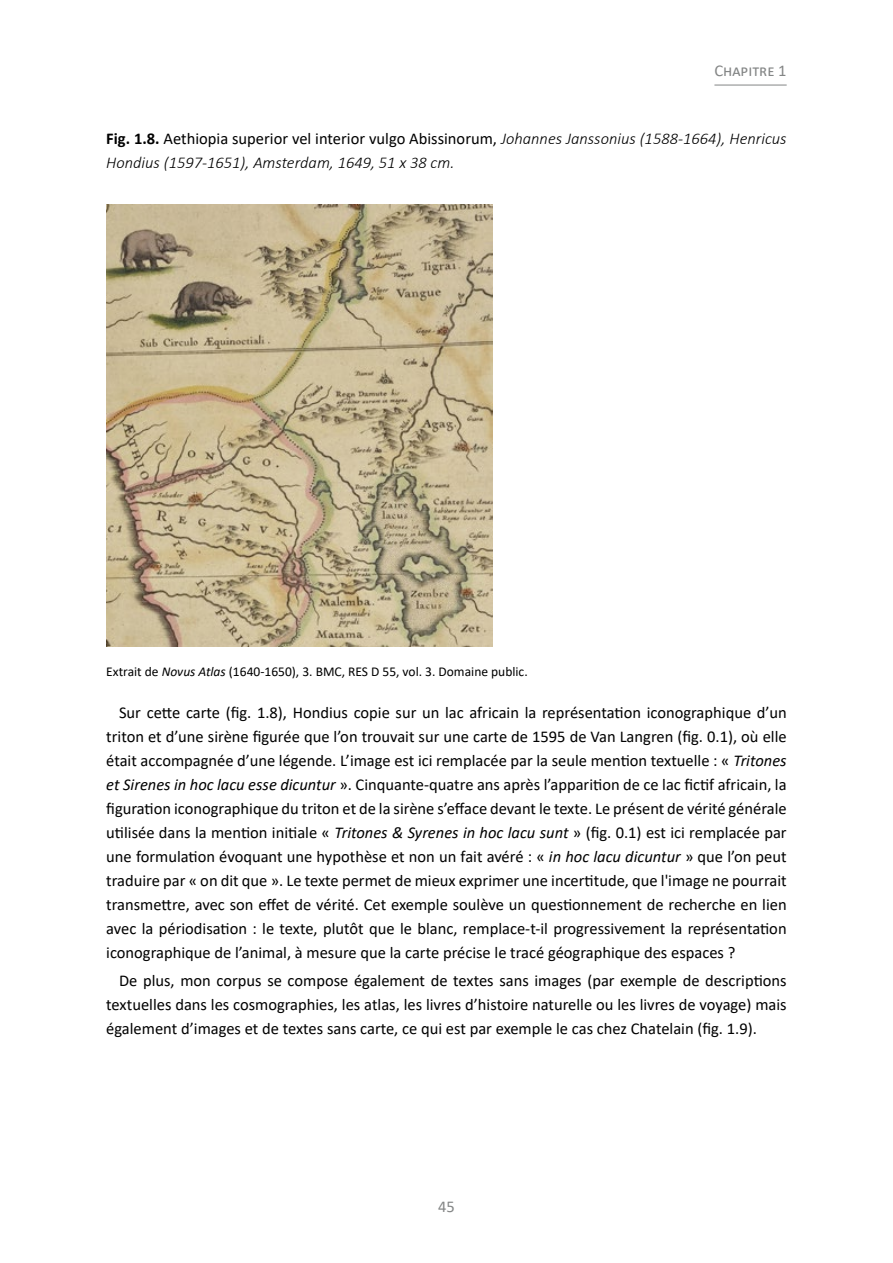
<style>
.page{position:relative;width:893px;height:1263px;background:#fff}
.page>*{position:absolute;margin:0;border:0;box-sizing:border-box;transform-origin:0 0}
.t1{font:16.5px/24px "Calibri";color:#000;text-align:justify}
.t2{font:italic 300 16.5px/24px "Calibri";color:#000}
.t3{font:16.5px "Calibri";color:#848686}
.t4{font:13.5px "Calibri";color:#000}
.s1{font-weight:700;font-style:normal}
.s2{font-weight:400;font-style:normal}
.s3{font-style:italic}
</style>
<div class="page">
<hr style="left:714px;top:85px;width:73px;height:1px;background:#848686">
<img style="left:106px;top:204px;width:387px;height:442px">
<p class="t3" style="left:714px;top:59px;width:74px">Chapitre 1</p>
<p class="t2" style="left:106px;top:127px;width:682px"><span class="s1">Fig. 1.8.</span> <span class="s2">Aethiopia superior vel interior vulgo Abissinorum,</span> Johannes Janssonius (1588-1664), Henricus<br>Hondius (1597-1651), Amsterdam, 1649, 51 x 38 cm.</p>
<p class="t4" style="left:106px;top:662px;width:423px">Extrait de <span class="s3">Novus Atlas</span> (1640-1650), 3. BMC, RES D 55, vol. 3. Domaine public.</p>
<p class="t1" style="left:106px;top:700px;width:682px;text-indent:13px">Sur cette carte (fig. 1.8), Hondius copie sur un lac africain la représentation iconographique d’un triton et d’une sirène figurée que l’on trouvait sur une carte de 1595 de Van Langren (fig. 0.1), où elle était accompagnée d’une légende. L’image est ici remplacée par la seule mention textuelle : « <span class="s3">Tritones et Sirenes in hoc lacu esse dicuntur</span> ». Cinquante-quatre ans après l’apparition de ce lac fictif africain, la figuration iconographique du triton et de la sirène s’efface devant le texte. Le présent de vérité générale utilisée dans la mention initiale « <span class="s3">Tritones &amp; Syrenes in hoc lacu sunt</span> » (fig. 0.1) est ici remplacée par une formulation évoquant une hypothèse et non un fait avéré : « <span class="s3">in hoc lacu dicuntur</span> » que l’on peut traduire par « on dit que ». Le texte permet de mieux exprimer une incertitude, que l'image ne pourrait transmettre, avec son effet de vérité. Cet exemple soulève un questionnement de recherche en lien avec la périodisation : le texte, plutôt que le blanc, remplace-t-il progressivement la représentation iconographique de l’animal, à mesure que la carte précise le tracé géographique des espaces ?</p>
<p class="t1" style="left:106px;top:968px;width:682px;text-indent:13px">De plus, mon corpus se compose également de textes sans images (par exemple de descriptions textuelles dans les cosmographies, les atlas, les livres d’histoire naturelle ou les livres de voyage) mais également d’images et de textes sans carte, ce qui est par exemple le cas chez Chatelain (fig. 1.9).</p>
<p class="t3" style="left:438px;top:1195px;width:18px">45</p>
</div>
